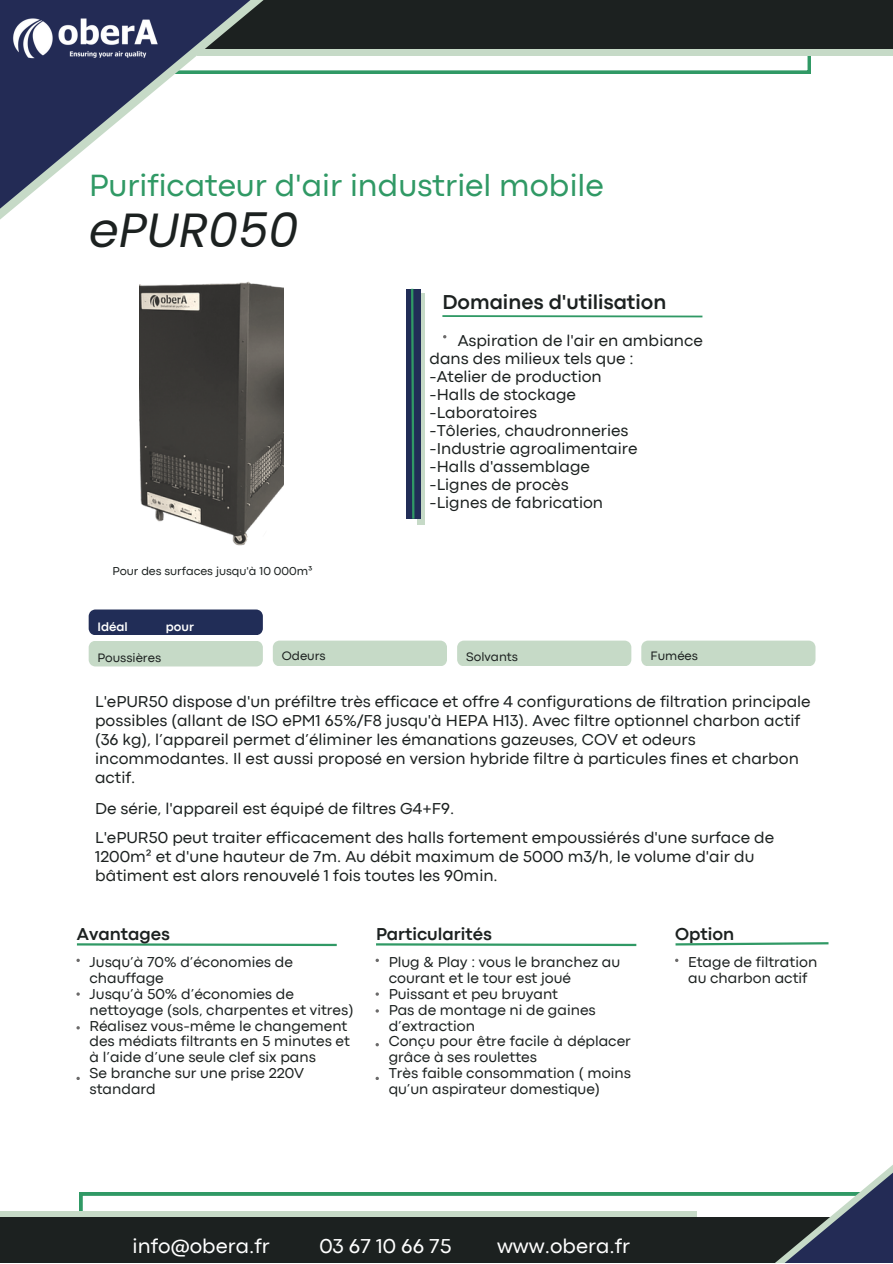
<style>
.page{position:relative;width:893px;height:1264px;background:#fff}
.page>*{position:absolute;margin:0;border:0;box-sizing:border-box;transform-origin:0 0}
.t1{font:italic 48px "Poppins";color:#1c2120}
.t2{font:32.1px "Codec Pro";color:#309965}
.t3{font:21px "Codec Pro";color:#fff}
.t4{font:700 21px "Codec Pro";color:#1c2120}
.t5{font:700 18px "Codec Pro";color:#1c2120}
.t6{font:16.5px/18px "Codec Pro";color:#1c2120}
.t7{font:15px/15.8px "Codec Pro";color:#1c2120}
.t8{font:12.75px "Codec Pro";color:#1c2120}
.t9{font:700 12.75px "Codec Pro";color:#fff}
.t10{font:12px "Codec Pro";color:#1c2120}
</style>
<div class="page">
<svg style="left:269px;top:56px;width:542px;height:18px"></svg>
<svg style="left:79px;top:1192px;width:687px;height:25px"></svg>
<div style="left:197px;top:0;width:695px;height:56px;background:#c6dac7"></div>
<div style="left:0;top:1210px;width:696px;height:53px;background:#c6dac7"></div>
<div style="left:0;top:0;width:892px;height:49px;background:#1c2120"></div>
<div style="left:0;top:1217px;width:892px;height:46px;background:#1c2120"></div>
<svg style="left:0;top:0;width:269px;height:210px"></svg>
<svg style="left:766px;top:1165px;width:126px;height:98px"></svg>
<svg style="left:76px;top:1026px;width:4px;height:3px"></svg>
<svg style="left:76px;top:1076px;width:4px;height:4px"></svg>
<svg style="left:77px;top:943px;width:260px;height:3px"></svg>
<svg style="left:76px;top:958px;width:4px;height:4px"></svg>
<svg style="left:375px;top:1043px;width:4px;height:3px"></svg>
<svg style="left:375px;top:1076px;width:4px;height:4px"></svg>
<div style="left:417px;top:293px;width:7px;height:231px;background:#c6dac7"></div>
<div style="left:406px;top:289px;width:15px;height:229px;background:#212d57"></div>
<svg style="left:410px;top:288px;width:5px;height:231px"></svg>
<svg style="left:376px;top:943px;width:261px;height:4px"></svg>
<svg style="left:375px;top:958px;width:4px;height:4px"></svg>
<hr style="left:442px;top:315px;width:260px;height:2px;background:#309965">
<div style="left:89px;top:609px;width:174px;height:26px;background:#212d57"></div>
<div style="left:89px;top:640px;width:174px;height:26px;background:#c6dac7"></div>
<div style="left:457px;top:640px;width:174px;height:26px;background:#c6dac7"></div>
<div style="left:273px;top:640px;width:174px;height:26px;background:#c6dac7"></div>
<div style="left:641px;top:640px;width:174px;height:26px;background:#c6dac7"></div>
<svg style="left:675px;top:942px;width:153px;height:3px"></svg>
<img style="left:139px;top:120px;width:144px;height:426px">
<img style="left:0;top:5px;width:176px;height:66px">
<p class="t2" style="left:89px;top:174px;width:516px">Purificateur d'air industriel mobile</p>
<h3 class="t1" style="left:89px;top:197px;width:211px">ePUR050</h3>
<h1 class="t4" style="left:442px;top:294px;width:225px">Domaines d'utilisation</h1>
<p class="t10" style="left:112px;top:567px;width:201px">Pour des surfaces jusqu'à 10 000m³</p>
<p class="t6" style="left:429px;top:333px;width:275px;text-indent:28px">Aspiration de l'air en ambiance dans des milieux tels que :<br>-Atelier de production<br>-Halls de stockage<br>-Laboratoires<br>-Tôleries, chaudronneries -Industrie agroalimentaire<br>-Halls d'assemblage<br>-Lignes de procès</p>
<h6 class="t6" style="left:429px;top:495px;width:175px">-Lignes de fabrication</h6>
<p class="t9" style="left:98px;top:622px;width:32px">Idéal</p>
<p class="t9" style="left:166px;top:622px;width:30px">pour</p>
<p class="t8" style="left:98px;top:653px;width:65px">Poussières</p>
<p class="t8" style="left:282px;top:651px;width:45px">Odeurs</p>
<p class="t8" style="left:466px;top:652px;width:53px">Solvants</p>
<p class="t8" style="left:650px;top:651px;width:49px">Fumées</p>
<p class="t6" style="left:95px;top:692px;width:717px;line-height:19.2px">L'ePUR50 dispose d'un préfiltre très efficace et offre 4 configurations de filtration principale possibles (allant de ISO ePM1 65%/F8 jusqu'à HEPA H13). Avec filtre optionnel charbon actif (36 kg), l’appareil permet d’éliminer les émanations gazeuses, COV et odeurs incommodantes. Il est aussi proposé en version hybride filtre à particules fines et charbon actif.</p>
<p class="t6" style="left:95px;top:794px;width:680px;line-height:29.2px">De série, l'appareil est équipé de filtres G4+F9.<br>L'ePUR50 peut traiter efficacement des halls fortement empoussiérés d'une surface de</p>
<p class="t6" style="left:95px;top:848px;width:660px;line-height:19.2px">1200m² et d'une hauteur de 7m. Au débit maximum de 5000 m3/h, le volume d'air du bâtiment est alors renouvelé 1 fois toutes les 90min.</p>
<p class="t5" style="left:77px;top:927px;width:95px">Avantages</p>
<h6 class="t5" style="left:376px;top:927px;width:117px">Particularités</h6>
<h5 class="t5" style="left:675px;top:927px;width:61px">Option</h5>
<p class="t7" style="left:90px;top:955px;width:205px">Jusqu’à 70% d’économies de chauffage</p>
<p class="t7" style="left:90px;top:987px;width:265px">Jusqu’à 50% d’économies de nettoyage (sols, charpentes et vitres)<br>Réalisez vous-même le changement des médiats filtrants en 5 minutes et à l’aide d’une seule clef six pans</p>
<p class="t7" style="left:90px;top:1065px;width:216px">Se branche sur une prise 220V standard</p>
<p class="t7" style="left:688px;top:955px;width:131px">Etage de filtration au charbon actif</p>
<h5 class="t7" style="left:388px;top:955px;width:233px">Plug &amp; Play : vous le branchez au courant et le tour est joué</h5>
<p class="t7" style="left:388px;top:987px;width:171px">Puissant et peu bruyant</p>
<p class="t7" style="left:388px;top:1002px;width:208px">Pas de montage ni de gaines d’extraction</p>
<p class="t7" style="left:388px;top:1034px;width:244px">Conçu pour être facile à déplacer grâce à ses roulettes</p>
<p class="t7" style="left:388px;top:1065px;width:244px">Très faible consommation ( moins qu’un aspirateur domestique)</p>
<p class="t3" style="left:133px;top:1238px;width:138px">info@obera.fr</p>
<p class="t3" style="left:319px;top:1238px;width:134px">03 67 10 66 75</p>
<h2 class="t3" style="left:497px;top:1238px;width:134px">www.obera.fr</h2>
</div>
